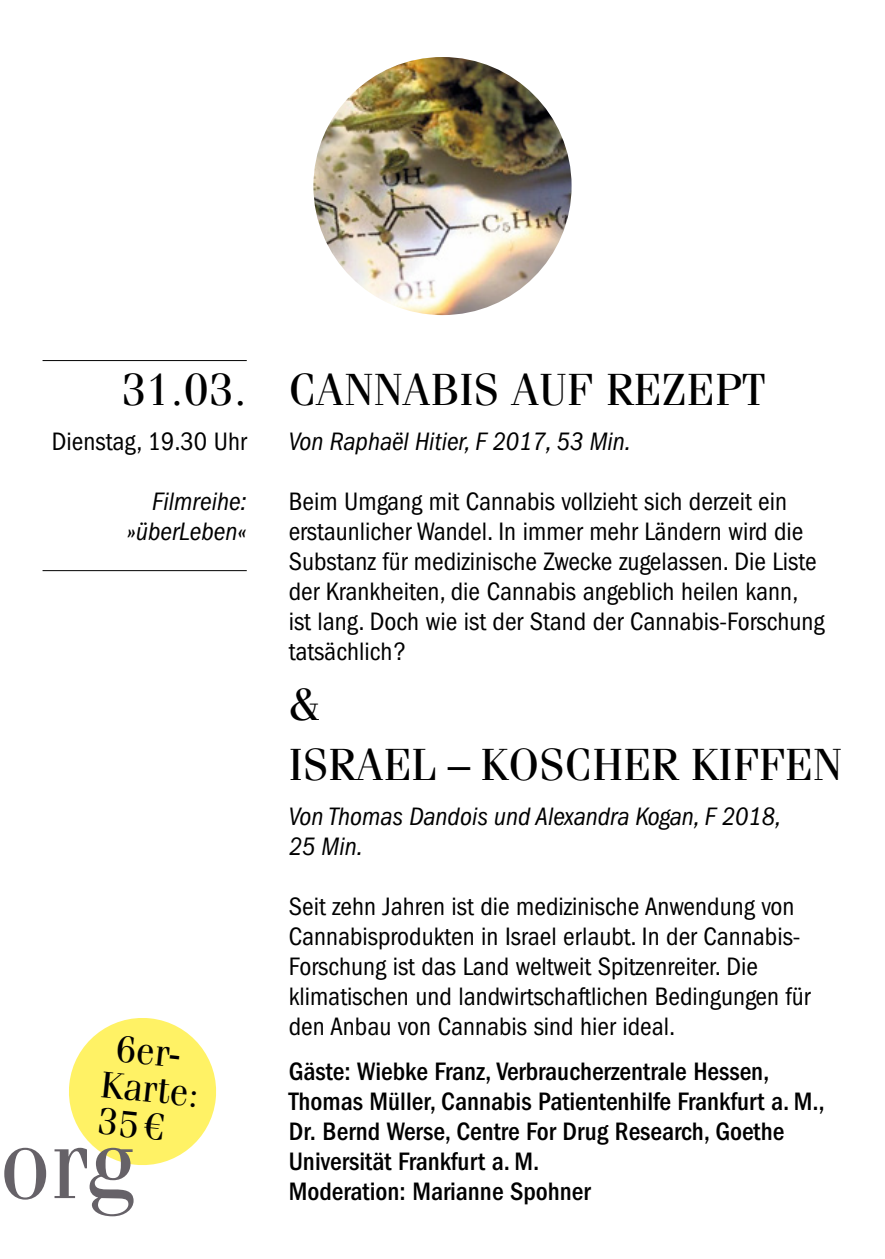
<style>
.page{position:relative;width:885px;height:1259px;background:#fff}
.page>*{position:absolute;margin:0;border:0;box-sizing:border-box;transform-origin:0 0}
.t1{font:96px "Fenice LT";color:#666268}
.t2{font:45px/60px "Fenice LT";letter-spacing:.005em;color:#000}
.t3{font:37.2px/37.2px "Fenice LT";color:#000}
.t4{font:condensed 26.1px/30px "Franklin Gothic LT";color:#000}
.t5{font:500 condensed 26.1px/30px "Franklin Gothic LT";color:#000}
.t6{font:italic condensed 26.1px/30px "Franklin Gothic LT";color:#000}
</style>
<div class="page">
<svg style="left:69px;top:1018px;width:148px;height:147px"></svg>
<img style="left:313px;top:57px;width:258px;height:258px;border-radius:129px">
<hr style="left:43px;top:360px;width:204px;height:1px;background:#000">
<hr style="left:43px;top:570px;width:204px;height:1px;background:#000">
<h2 class="t2" style="left:121px;top:359px;width:127px">31.03.</h2>
<p class="t4" style="left:52px;top:427px;width:196px">Dienstag, 19.30 Uhr</p>
<p class="t6" style="left:127px;top:487px;width:121px;text-align:right">Filmreihe: »überLeben«</p>
<h3 class="t3" style="left:108px;top:1027px;width:99px;rotate:6deg">6er-<br>Karte:<br>35€</h3>
<h1 class="t1" style="left:0;top:1107px;width:136px">org</h1>
<h2 class="t2" style="left:289px;top:359px;width:478px">CANNABIS AUF REZEPT</h2>
<p class="t6" style="left:289px;top:427px;width:344px">Von Raphaël Hitier, F 2017, 53 Min.</p>
<p class="t4" style="left:289px;top:487px;width:537px">Beim Umgang mit Cannabis vollzieht sich derzeit ein erstaunlicher Wandel. In immer mehr Ländern wird die Substanz für medizinische Zwecke zugelassen. Die Liste der Krankheiten, die Cannabis angeblich heilen kann, ist lang. Doch wie ist der Stand der Cannabis-Forschung tatsächlich?</p>
<h2 class="t2" style="left:289px;top:674px;width:555px">&amp;<br>ISRAEL – KOSCHER KIFFEN</h2>
<p class="t6" style="left:289px;top:802px;width:494px">Von Thomas Dandois und Alexandra Kogan, F 2018,<br>25 Min.</p>
<p class="t4" style="left:289px;top:892px;width:523px">Seit zehn Jahren ist die medizinische Anwendung von Cannabisprodukten in Israel erlaubt. In der Cannabis-Forschung ist das Land weltweit Spitzenreiter. Die klimatischen und landwirtschaftlichen Bedingungen für den Anbau von Cannabis sind hier ideal.</p>
<p class="t5" style="left:289px;top:1057px;width:537px">Gäste: Wiebke Franz, Verbraucherzentrale Hessen, Thomas Müller, Cannabis Patientenhilfe Frankfurt a. M., Dr. Bernd Werse, Centre For Drug Research, Goethe Universität Frankfurt a. M.</p>
<p class="t5" style="left:289px;top:1176px;width:303px">Moderation: Marianne Spohner</p>
</div>
